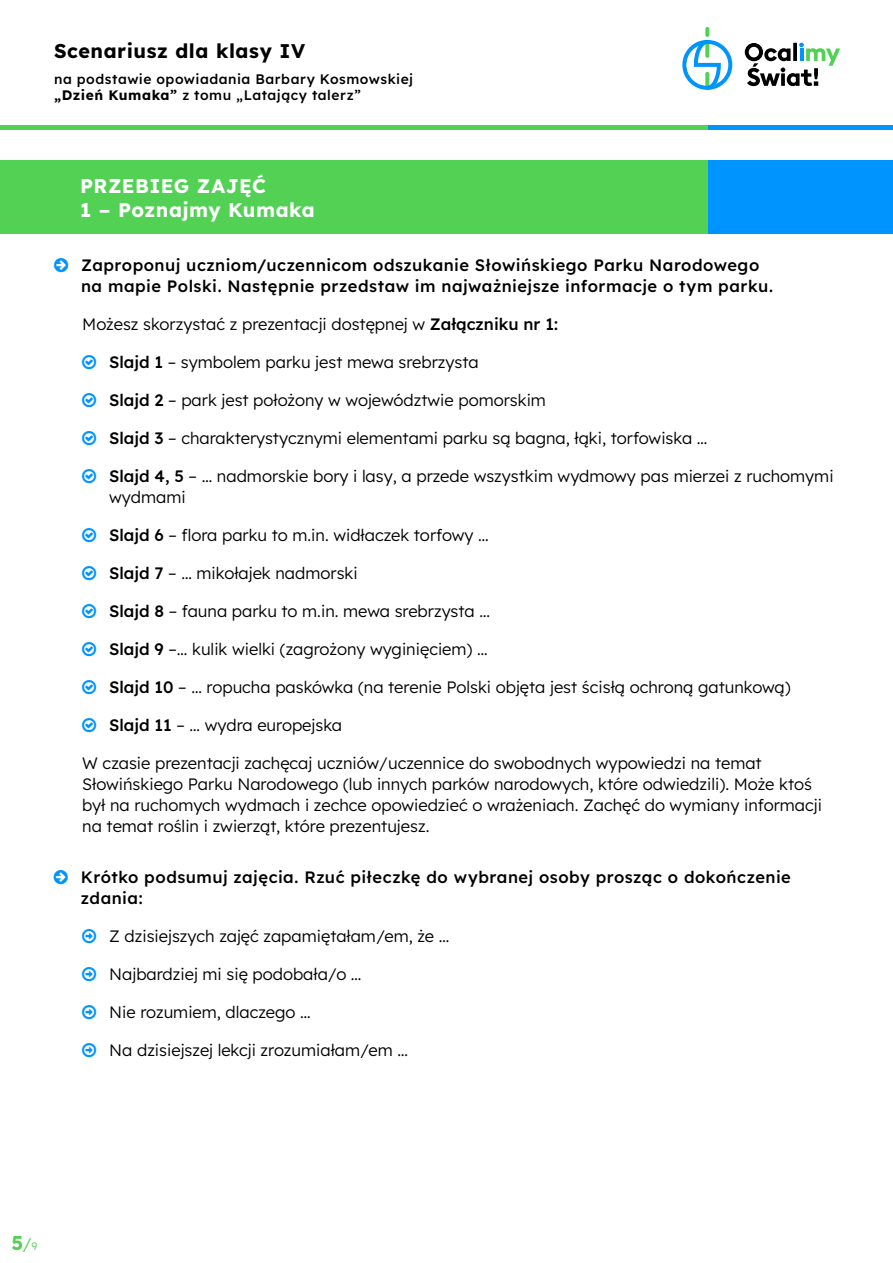
<style>
.page{position:relative;width:893px;height:1263px;background:#fff}
.page>*{position:absolute;margin:0;border:0;box-sizing:border-box;transform-origin:0 0}
.t1{font:700 19.8px/23.7px "Lexend";letter-spacing:.02em;color:#fff}
.t2{font:700 19.8px "Lexend";letter-spacing:.03em;color:#000}
.t3{font:700 19.8px "Lexend";color:#52d154}
.t4{font:300 16.5px/21px "Lexend";color:#000}
.t5{font:500 16.5px/21px "Lexend";letter-spacing:.03em;color:#000}
.t6{font:500 13.8px/16.5px "Lexend";letter-spacing:.04em;color:#000}
.s1{font-weight:700}
.s2{font-weight:500}
.s3{font-weight:300;font-size:16.8px}
.s4{font-weight:300;font-size:10.8px}
</style>
<div class="page">
<div style="left:0;top:125px;width:893px;height:5px;background:#52d154"></div>
<div style="left:708px;top:125px;width:185px;height:5px;background:#0094ff"></div>
<svg style="left:705px;top:27px;width:4px;height:10px"></svg>
<svg style="left:682px;top:40px;width:50px;height:50px"></svg>
<svg style="left:745px;top:43px;width:95px;height:43px"></svg>
<div style="left:0;top:160px;width:893px;height:74px;background:#52d154"></div>
<div style="left:708px;top:160px;width:185px;height:74px;background:#0094ff"></div>
<p class="t2" style="left:54px;top:37px;width:253px">Scenariusz dla klasy IV</p>
<p class="t6" style="left:54px;top:70px;width:361px">na podstawie opowiadania Barbary Kosmowskiej <span class="s1">„Dzień Kumaka”</span> z tomu „Latający talerz”</p>
<p class="t1" style="left:80px;top:173px;width:236px">PRZEBIEG ZAJĘĆ<br>1 – Poznajmy Kumaka</p>
<p class="t5" style="left:81px;top:253px;width:694px">Zaproponuj uczniom/uczennicom odszukanie Słowińskiego Parku Narodowego na mapie Polski. Następnie przedstaw im najważniejsze informacje o tym parku.</p>
<p class="t4" style="left:82px;top:312px;width:477px">Możesz skorzystać z prezentacji dostępnej w <span class="s2">Załączniku nr 1:</span></p>
<p class="t4" style="left:109px;top:350px;width:371px"><span class="s2">Slajd 1</span> – symbolem parku jest mewa srebrzysta</p>
<p class="t4" style="left:109px;top:388px;width:438px"><span class="s2">Slajd 2</span> – park jest położony w województwie pomorskim</p>
<p class="t4" style="left:109px;top:426px;width:600px"><span class="s2">Slajd 3</span> – charakterystycznymi elementami parku są bagna, łąki, torfowiska …</p>
<p class="t4" style="left:109px;top:464px;width:726px"><span class="s2">Slajd 4, 5</span> – … nadmorskie bory i lasy, a przede wszystkim wydmowy pas mierzei z ruchomymi wydmami</p>
<p class="t4" style="left:109px;top:523px;width:381px"><span class="s2">Slajd 6</span> – flora parku to m.in. widłaczek torfowy …</p>
<p class="t4" style="left:109px;top:561px;width:250px"><span class="s2">Slajd 7</span> – … mikołajek nadmorski</p>
<p class="t4" style="left:109px;top:599px;width:382px"><span class="s2">Slajd 8</span> – fauna parku to m.in. mewa srebrzysta …</p>
<p class="t4" style="left:109px;top:637px;width:380px"><span class="s2">Slajd 9</span> –… kulik wielki (zagrożony wyginięciem) …</p>
<p class="t4" style="left:109px;top:675px;width:683px"><span class="s2">Slajd 10</span> – … ropucha paskówka (na terenie Polski objęta jest ścisłą ochroną gatunkową)</p>
<p class="t4" style="left:109px;top:713px;width:234px"><span class="s2">Slajd 11</span> – … wydra europejska</p>
<p class="t4" style="left:82px;top:751px;width:741px">W czasie prezentacji zachęcaj uczniów/uczennice do swobodnych wypowiedzi na temat Słowińskiego Parku Narodowego (lub innych parków narodowych, które odwiedzili). Może ktoś był na ruchomych wydmach i zechce opowiedzieć o wrażeniach. Zachęć do wymiany informacji na temat roślin i zwierząt, które prezentujesz.</p>
<p class="t5" style="left:81px;top:865px;width:711px">Krótko podsumuj zajęcia. Rzuć piłeczkę do wybranej osoby prosząc o dokończenie zdania:</p>
<p class="t4" style="left:109px;top:924px;width:342px">Z dzisiejszych zajęć zapamiętałam/em, że …</p>
<p class="t4" style="left:109px;top:962px;width:254px">Najbardziej mi się podobała/o …</p>
<p class="t4" style="left:109px;top:1000px;width:203px">Nie rozumiem, dlaczego …</p>
<p class="t4" style="left:109px;top:1038px;width:300px">Na dzisiejszej lekcji zrozumiałam/em …</p>
<p class="t3" style="left:11px;top:1228px;width:28px">5<span class="s3">/</span><span class="s4">9</span></p>
</div>
